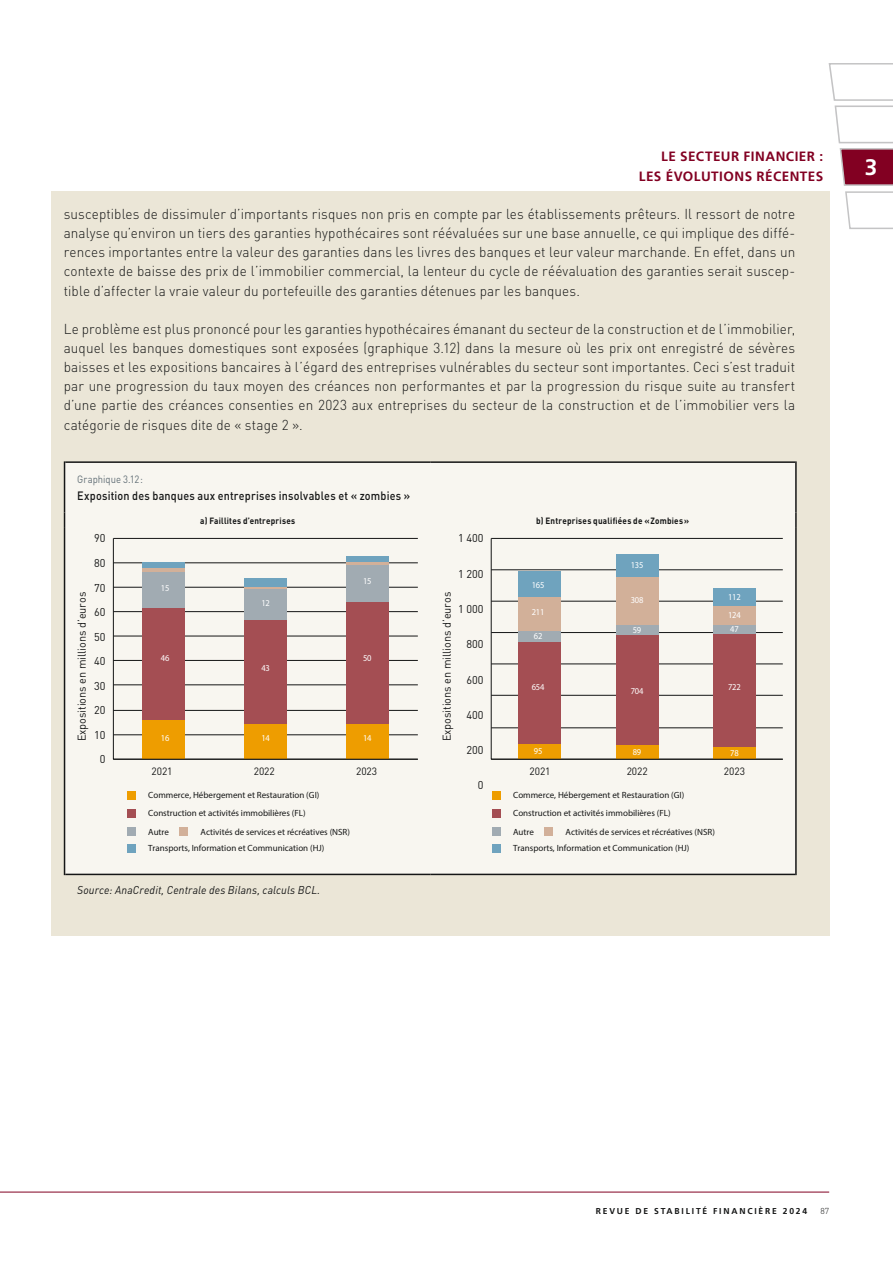
<style>
.page{position:relative;width:893px;height:1263px;background:#fff}
.page>*{position:absolute;margin:0;border:0;box-sizing:border-box;transform-origin:0 0}
.t1{font:700 22.5px "Frutiger LT Pro";color:#fff}
.t2{font:300 14.25px/19.2px "DIN Pro";letter-spacing:.005em;color:#151616;text-align:justify;scale:.95 1}
.t3{font:700 13.5px/19.5px "Frutiger LT Pro";letter-spacing:.035em;color:#820022;text-align:right}
.t4{font:500 12px "DIN Pro";letter-spacing:.015em;color:#151616;scale:.9 1}
.t5{font:11.25px/24.5px "DIN Pro";letter-spacing:-.005em;color:#151616;text-align:center}
.t6{font:italic 11.25px "DIN Pro";letter-spacing:.015em;color:#151616;scale:.95 1}
.t7{font:10.5px "DIN Pro";letter-spacing:-.005em;color:#151616}
.t8{font:10.5px "DIN Pro";color:#637077;scale:.9 1}
.t9{font:9px/16.8px "DIN Pro";color:#151616}
.t10{font:700 9px "DIN Pro";letter-spacing:.03em;color:#151616;scale:.9 1}
.t11{font:9px/18.5px "DIN Pro";letter-spacing:-.02em;color:#fff;scale:.94 1}
.t12{font:700 8.55px "Frutiger LT Pro";letter-spacing:.21em;color:#151616}
.t13{font:300 8.55px "DIN Pro";color:#151616}
</style>
<div class="page">
<hr style="left:0;top:1192px;width:829px;height:1px;background:#820022">
<svg style="left:828px;top:63px;width:65px;height:167px"></svg>
<div style="left:51px;top:191px;width:778px;height:745px;background:#ebe6d7"></div>
<div style="left:65px;top:463px;width:730px;height:411px;background:#f8f6f0"></div>
<hr style="left:65px;top:461px;width:365px;height:2px;background:#151616">
<hr style="left:64px;top:461px;width:1px;height:51px;background:#151616">
<hr style="left:430px;top:461px;width:365px;height:2px;background:#151616">
<hr style="left:795px;top:461px;width:2px;height:51px;background:#151616">
<svg style="left:64px;top:512px;width:1px;height:16px"></svg>
<svg style="left:795px;top:512px;width:2px;height:16px"></svg>
<hr style="left:64px;top:528px;width:1px;height:347px;background:#151616">
<hr style="left:795px;top:528px;width:2px;height:347px;background:#151616">
<hr style="left:65px;top:874px;width:365px;height:1px;background:#151616">
<hr style="left:430px;top:874px;width:365px;height:1px;background:#151616">
<svg style="left:113px;top:538px;width:305px;height:221px;background:#eceae4"></svg>
<div style="left:346px;top:724px;width:43px;height:35px;background:#ee9d00"></div>
<div style="left:244px;top:724px;width:43px;height:35px;background:#ee9d00"></div>
<div style="left:143px;top:720px;width:42px;height:39px;background:#ee9d00"></div>
<div style="left:346px;top:602px;width:43px;height:122px;background:#a44e53"></div>
<div style="left:244px;top:619px;width:43px;height:105px;background:#a44e53"></div>
<div style="left:143px;top:607px;width:42px;height:113px;background:#a44e53"></div>
<div style="left:346px;top:564px;width:43px;height:38px;background:#a1abb2"></div>
<div style="left:244px;top:589px;width:43px;height:30px;background:#a1abb2"></div>
<div style="left:143px;top:571px;width:42px;height:36px;background:#a1abb2"></div>
<hr style="left:346px;top:562px;width:43px;height:2px;background:#d2b099">
<hr style="left:244px;top:587px;width:43px;height:2px;background:#d2b099">
<hr style="left:143px;top:568px;width:42px;height:3px;background:#d2b099">
<div style="left:346px;top:556px;width:43px;height:6px;background:#6fa3be"></div>
<div style="left:244px;top:578px;width:43px;height:9px;background:#6fa3be"></div>
<div style="left:143px;top:562px;width:42px;height:6px;background:#6fa3be"></div>
<hr style="left:113px;top:759px;width:305px;height:1px;background:#151616">
<div style="left:127px;top:827px;width:8px;height:9px;background:#a1abb2"></div>
<div style="left:179px;top:827px;width:9px;height:9px;background:#d2b099"></div>
<div style="left:127px;top:844px;width:8px;height:9px;background:#6fa3be"></div>
<div style="left:127px;top:809px;width:8px;height:8px;background:#a44e53"></div>
<div style="left:127px;top:791px;width:8px;height:9px;background:#ee9d00"></div>
<div style="left:491px;top:538px;width:292px;height:221px;background:#f8f6f0"></div>
<div style="left:713px;top:747px;width:43px;height:12px;background:#ee9d00"></div>
<div style="left:616px;top:745px;width:42px;height:14px;background:#ee9d00"></div>
<div style="left:518px;top:743px;width:43px;height:16px;background:#ee9d00"></div>
<div style="left:713px;top:633px;width:43px;height:114px;background:#a44e53"></div>
<div style="left:616px;top:634px;width:42px;height:111px;background:#a44e53"></div>
<div style="left:518px;top:641px;width:43px;height:102px;background:#a44e53"></div>
<div style="left:713px;top:625px;width:43px;height:8px;background:#a1abb2"></div>
<div style="left:616px;top:625px;width:42px;height:9px;background:#a1abb2"></div>
<div style="left:518px;top:631px;width:43px;height:10px;background:#a1abb2"></div>
<div style="left:713px;top:605px;width:43px;height:20px;background:#d2b099"></div>
<div style="left:616px;top:576px;width:42px;height:49px;background:#d2b099"></div>
<div style="left:518px;top:597px;width:43px;height:34px;background:#d2b099"></div>
<div style="left:713px;top:588px;width:43px;height:17px;background:#6fa3be"></div>
<div style="left:616px;top:554px;width:42px;height:22px;background:#6fa3be"></div>
<div style="left:518px;top:571px;width:43px;height:26px;background:#6fa3be"></div>
<hr style="left:491px;top:759px;width:292px;height:1px;background:#151616">
<div style="left:492px;top:827px;width:8px;height:9px;background:#a1abb2"></div>
<div style="left:544px;top:827px;width:9px;height:9px;background:#d2b099"></div>
<div style="left:492px;top:844px;width:8px;height:9px;background:#6fa3be"></div>
<div style="left:492px;top:809px;width:8px;height:8px;background:#a44e53"></div>
<div style="left:492px;top:791px;width:8px;height:9px;background:#ee9d00"></div>
<p class="t3" style="left:639px;top:147px;width:186px">LE SECTEUR FINANCIER :<br>LES ÉVOLUTIONS RÉCENTES</p>
<h1 class="t1" style="left:865px;top:154px;width:14px">3</h1>
<p class="t2" style="left:64px;top:204px;width:771px">susceptibles de dissimuler d’importants risques non pris en compte par les établissements prêteurs. Il ressort de notre analyse qu’environ un tiers des garanties hypothécaires sont réévaluées sur une base annuelle, ce qui implique des diffé&shy;rences importantes entre la valeur des garanties dans les livres des banques et leur valeur marchande. En effet, dans un contexte de baisse des prix de l’immobilier commercial, la lenteur du cycle de réévaluation des garanties serait suscep&shy;tible d’affecter la vraie valeur du portefeuille des garanties détenues par les banques.</p>
<p class="t2" style="left:64px;top:318px;width:771px">Le problème est plus prononcé pour les garanties hypothécaires émanant du secteur de la construction et de l’immobilier, auquel les banques domestiques sont exposées (graphique 3.12) dans la mesure où les prix ont enregistré de sévères baisses et les expositions bancaires à l’égard des entreprises vulnérables du secteur sont importantes. Ceci s’est traduit par une progression du taux moyen des créances non performantes et par la progression du risque suite au transfert d’une partie des créances consenties en 2023 aux entreprises du secteur de la construction et de l’immobilier vers la catégorie de risques dite de « stage 2 ».</p>
<p class="t8" style="left:77px;top:472px;width:74px">Graphique 3.12:</p>
<p class="t4" style="left:77px;top:487px;width:371px">Exposition des banques aux entreprises insolvables et « zombies »</p>
<p class="t10" style="left:200px;top:514px;width:107px">a) Faillites d’entreprises</p>
<p class="t10" style="left:536px;top:514px;width:171px">b) Entreprises qualifiées de «Zombies»</p>
<p class="t5" style="left:94px;top:526px;width:13px">90<br>80<br>70<br>60<br>50<br>40<br>30<br>20<br>10<br>0</p>
<p class="t5" style="left:69px;top:741px;width:151px;rotate:-90deg">Expositions en millions d’euros</p>
<p class="t11" style="left:161px;top:578px;width:11px">15</p>
<p class="t11" style="left:161px;top:649px;width:11px">46</p>
<p class="t11" style="left:161px;top:729px;width:11px">16</p>
<p class="t11" style="left:261px;top:593px;width:11px">12</p>
<p class="t11" style="left:261px;top:659px;width:11px">43</p>
<p class="t11" style="left:261px;top:729px;width:11px">14</p>
<p class="t11" style="left:363px;top:571px;width:11px">15</p>
<p class="t11" style="left:363px;top:649px;width:11px">50</p>
<p class="t11" style="left:363px;top:729px;width:11px">14</p>
<p class="t7" style="left:151px;top:764px;width:23px">2021</p>
<p class="t7" style="left:254px;top:764px;width:23px">2022</p>
<p class="t7" style="left:356px;top:764px;width:23px">2023</p>
<p class="t9" style="left:148px;top:787px;width:173px">Commerce, Hébergement et Restauration (GI)</p>
<p class="t9" style="left:148px;top:804px;width:159px">Construction et activités immobilières (FL)</p>
<p class="t9" style="left:148px;top:823px;width:203px;text-indent:52px">Activités de services et récréatives (NSR)<br>Transports, Information et Communication (HJ)</p>
<p class="t9" style="left:148px;top:823px;width:22px">Autre</p>
<p class="t6" style="left:77px;top:883px;width:257px">Source: AnaCredit, Centrale des Bilans, calculs BCL.</p>
<p class="t5" style="left:458px;top:526px;width:27px">1 400</p>
<p class="t5" style="left:458px;top:561px;width:27px">1 200</p>
<p class="t5" style="left:458px;top:596px;width:27px">1 000</p>
<p class="t5" style="left:466px;top:631px;width:18px">800</p>
<p class="t5" style="left:466px;top:667px;width:18px">600</p>
<p class="t5" style="left:466px;top:702px;width:18px">400</p>
<p class="t5" style="left:466px;top:737px;width:18px">200</p>
<p class="t5" style="left:478px;top:772px;width:7px">0</p>
<p class="t5" style="left:434px;top:741px;width:151px;rotate:-90deg">Expositions en millions d’euros</p>
<p class="t11" style="left:532px;top:575px;width:15px">165</p>
<p class="t11" style="left:532px;top:603px;width:15px">211</p>
<p class="t11" style="left:534px;top:627px;width:11px">62</p>
<p class="t11" style="left:532px;top:678px;width:15px">654</p>
<p class="t11" style="left:631px;top:556px;width:15px">135</p>
<p class="t11" style="left:631px;top:591px;width:15px">308</p>
<p class="t11" style="left:633px;top:621px;width:11px">59</p>
<p class="t11" style="left:631px;top:681px;width:15px">704</p>
<p class="t11" style="left:534px;top:742px;width:11px">95</p>
<p class="t11" style="left:633px;top:742px;width:11px">89</p>
<p class="t11" style="left:728px;top:587px;width:15px">112<br>124</p>
<p class="t11" style="left:730px;top:620px;width:11px">47</p>
<p class="t11" style="left:728px;top:678px;width:15px">722</p>
<p class="t11" style="left:730px;top:744px;width:11px">78</p>
<p class="t7" style="left:529px;top:764px;width:23px">2021</p>
<p class="t7" style="left:627px;top:764px;width:23px">2022</p>
<p class="t7" style="left:724px;top:764px;width:23px">2023</p>
<p class="t9" style="left:513px;top:787px;width:173px">Commerce, Hébergement et Restauration (GI)</p>
<p class="t9" style="left:513px;top:804px;width:159px">Construction et activités immobilières (FL)</p>
<p class="t9" style="left:513px;top:823px;width:203px;text-indent:52px">Activités de services et récréatives (NSR)<br>Transports, Information et Communication (HJ)</p>
<p class="t9" style="left:513px;top:823px;width:22px">Autre</p>
<p class="t12" style="left:596px;top:1206px;width:213px">REVUE DE STABILITÉ FINANCIÈRE 2024</p>
<p class="t13" style="left:820px;top:1205px;width:10px">87</p>
</div>
